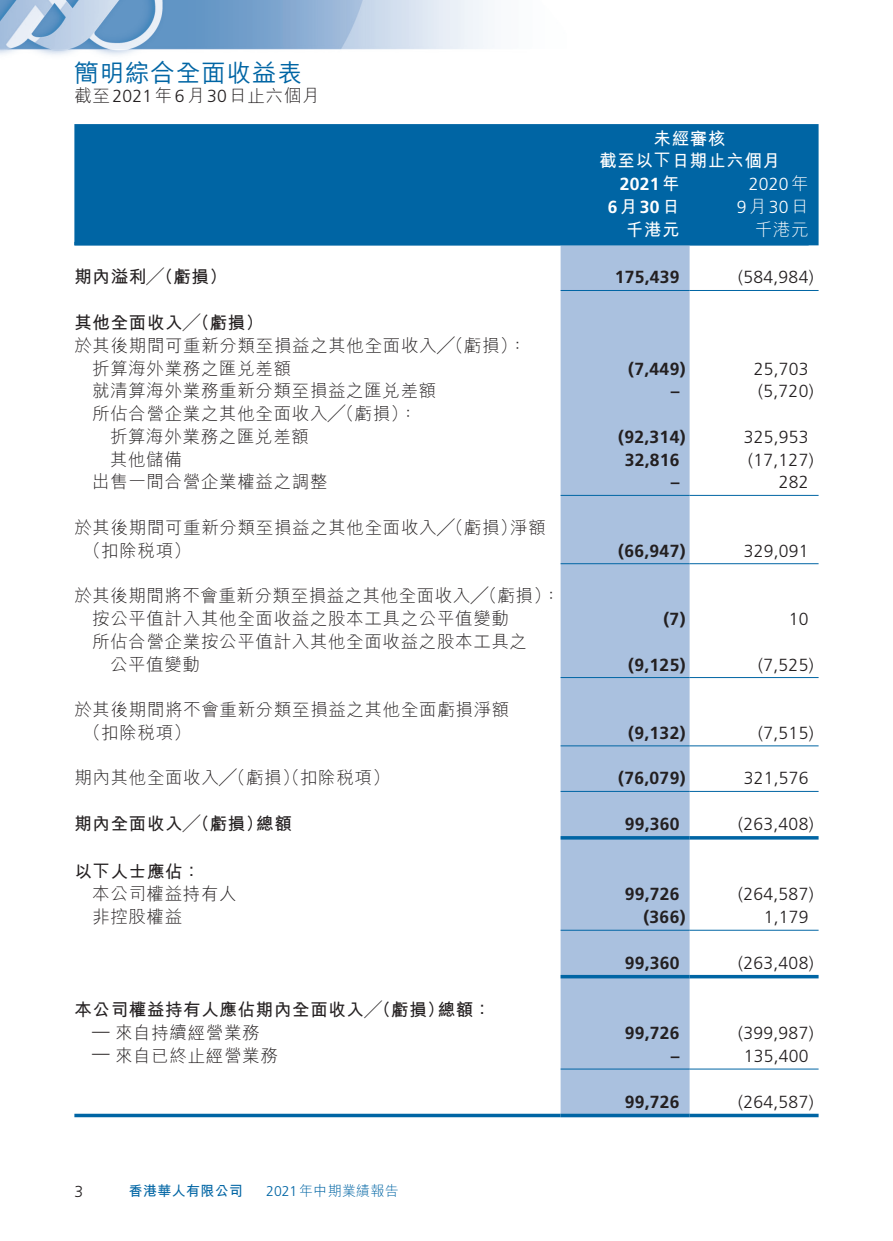
<style>
.page{position:relative;width:893px;height:1241px;background:#fff}
.page>*{position:absolute;margin:0;border:0;box-sizing:border-box;transform-origin:0 0}
._00_txt{font:500 24.5px "M Hei HK";letter-spacing:.035em;color:#0065a4}
._50_Table_txt{font:300 17.5px "M Hei HK";letter-spacing:.035em;color:#231f20}
._50_Table_txt-2{font:300 17.5px "Frutiger LT Std";letter-spacing:.015em;color:#231f20}
._50_Table_txt-3{font:700 17.5px "Frutiger LT Std";letter-spacing:.015em;color:#231f20}
._50_Table_txt-4{font:700 17.5px "M Hei HK";letter-spacing:.035em;color:#231f20}
._50_Table_txt-5{font:700 17.5px "M Hei HK";letter-spacing:.035em;color:#fff}
._00_txt-2{font:300 17.5px "M Hei HK";letter-spacing:.035em;color:#231f20}
._50_Table_txt-6{font:700 17.5px "Frutiger LT Std";letter-spacing:.015em;color:#fff}
._50_Table_txt-7{font:300 17.5px "Frutiger LT Std";letter-spacing:.015em;color:#fff}
._50_Table_txt-8{font:300 17.5px "M Hei HK";color:#fff}
.t1{font:300 15.92px "Frutiger LT Std";color:#231f20}
.t2{font:300 14.17px "M Hei HK";letter-spacing:.02em;color:#0065a4}
.t3{font:700 14.17px "M Hei HK";letter-spacing:.02em;color:#0065a4}
.s1{font-family:"Frutiger LT Std"}
.s2{font-family:"M Hei HK"}
</style>
<div class="page">
<img style="left:0;top:0;width:819px;height:1118px">
<div style="left:74px;top:124px;width:744px;height:121px;background:#0065a4"></div>
<div style="left:561px;top:245px;width:129px;height:868px;background:#aac1df"></div>
<hr style="left:74px;top:242px;width:487px;height:3px;background:#0065a4">
<hr style="left:561px;top:242px;width:129px;height:3px;background:#0065a4">
<hr style="left:690px;top:242px;width:119px;height:3px;background:#0065a4">
<hr style="left:561px;top:290px;width:129px;height:1px;background:#0065a4">
<hr style="left:690px;top:290px;width:128px;height:1px;background:#0065a4">
<hr style="left:561px;top:495px;width:129px;height:1px;background:#0065a4">
<hr style="left:690px;top:495px;width:128px;height:1px;background:#0065a4">
<hr style="left:561px;top:563px;width:129px;height:1px;background:#0065a4">
<hr style="left:690px;top:563px;width:128px;height:1px;background:#0065a4">
<hr style="left:561px;top:677px;width:129px;height:1px;background:#0065a4">
<hr style="left:690px;top:677px;width:128px;height:1px;background:#0065a4">
<hr style="left:561px;top:745px;width:129px;height:1px;background:#0065a4">
<hr style="left:690px;top:745px;width:128px;height:1px;background:#0065a4">
<hr style="left:561px;top:790px;width:129px;height:1px;background:#0065a4">
<hr style="left:690px;top:790px;width:128px;height:1px;background:#0065a4">
<hr style="left:561px;top:836px;width:129px;height:3px;background:#0065a4">
<hr style="left:690px;top:836px;width:128px;height:3px;background:#0065a4">
<hr style="left:561px;top:929px;width:129px;height:1px;background:#0065a4">
<hr style="left:690px;top:929px;width:128px;height:1px;background:#0065a4">
<svg style="left:561px;top:974px;width:129px;height:4px"></svg>
<svg style="left:690px;top:974px;width:128px;height:4px"></svg>
<hr style="left:561px;top:1068px;width:129px;height:1px;background:#0065a4">
<hr style="left:690px;top:1068px;width:128px;height:1px;background:#0065a4">
<hr style="left:74px;top:1113px;width:487px;height:3px;background:#0065a4">
<hr style="left:561px;top:1113px;width:129px;height:3px;background:#0065a4">
<hr style="left:690px;top:1113px;width:128px;height:3px;background:#0065a4">
<p class="_00_txt" style="left:74px;top:55px;width:229px">簡明綜合全面收益表</p>
<p class="_00_txt-2" style="left:74px;top:87px;width:246px">截至<span class="s1">2021</span>年<span class="s1">6</span>月<span class="s1">30</span>日止六個月</p>
<p class="_50_Table_txt-5" style="left:654px;top:125px;width:73px">未經審核</p>
<p class="_50_Table_txt-5" style="left:599px;top:148px;width:182px">截至以下日期止六個月</p>
<p class="_50_Table_txt-6" style="left:620px;top:174px;width:61px">2021<span class="s2">年</span></p>
<p class="_50_Table_txt-6" style="left:608px;top:196px;width:73px">6<span class="s2">月</span>30<span class="s2">日</span></p>
<p class="_50_Table_txt-7" style="left:749px;top:174px;width:61px">2020<span class="s2">年</span></p>
<p class="_50_Table_txt-7" style="left:737px;top:197px;width:73px">9<span class="s2">月</span>30<span class="s2">日</span></p>
<p class="_50_Table_txt-8" style="left:755px;top:220px;width:55px">千港元</p>
<p class="_50_Table_txt-5" style="left:626px;top:216px;width:55px">千港元</p>
<p class="_50_Table_txt-4" style="left:74px;top:264px;width:154px">期內溢利╱（虧損(</p>
<p class="_50_Table_txt-4" style="left:74px;top:310px;width:190px">其他全面收入╱（虧損(</p>
<p class="_50_Table_txt" style="left:74px;top:336px;width:453px">於其後期間可重新分類至損益之其他全面收入╱（虧損：(</p>
<p class="_50_Table_txt-3" style="left:615px;top:267px;width:67px">175,439</p>
<p class="_50_Table_txt-2" style="left:738px;top:267px;width:77px">)584,984(</p>
<p class="_50_Table_txt" style="left:92px;top:359px;width:200px">折算海外業務之匯兌差額</p>
<p class="_50_Table_txt-3" style="left:628px;top:358px;width:59px">)7,449(</p>
<p class="_50_Table_txt-2" style="left:754px;top:358px;width:57px">25,703</p>
<p class="_50_Table_txt" style="left:92px;top:382px;width:346px">就清算海外業務重新分類至損益之匯兌差額</p>
<p class="_50_Table_txt" style="left:92px;top:404px;width:326px">所佔合營企業之其他全面收入╱（虧損：(</p>
<p class="_50_Table_txt-3" style="left:671px;top:381px;width:10px">–</p>
<p class="_50_Table_txt-2" style="left:758px;top:381px;width:57px">)5,720(</p>
<p class="_50_Table_txt" style="left:110px;top:427px;width:200px">折算海外業務之匯兌差額</p>
<p class="_50_Table_txt-3" style="left:618px;top:426px;width:69px">)92,314(</p>
<p class="_50_Table_txt-2" style="left:744px;top:427px;width:67px">325,953</p>
<p class="_50_Table_txt" style="left:110px;top:450px;width:73px">其他儲備</p>
<p class="_50_Table_txt-3" style="left:625px;top:449px;width:57px">32,816</p>
<p class="_50_Table_txt-2" style="left:748px;top:449px;width:67px">)17,127(</p>
<p class="_50_Table_txt" style="left:92px;top:473px;width:237px">出售一間合營企業權益之調整</p>
<p class="_50_Table_txt-3" style="left:671px;top:472px;width:10px">–</p>
<p class="_50_Table_txt-2" style="left:779px;top:472px;width:31px">282</p>
<p class="_50_Table_txt" style="left:74px;top:518px;width:444px">於其後期間可重新分類至損益之其他全面收入╱（虧損）</p>
<p class="_50_Table_txt" style="left:510px;top:518px;width:37px">淨額</p>
<p class="_50_Table_txt" style="left:83px;top:541px;width:109px">（扣除稅項(</p>
<p class="_50_Table_txt" style="left:74px;top:586px;width:487px">於其後期間將不會重新分類至損益之其他全面收入╱（虧損：(</p>
<p class="_50_Table_txt-3" style="left:618px;top:540px;width:69px">)66,947(</p>
<p class="_50_Table_txt-2" style="left:744px;top:540px;width:67px">329,091</p>
<p class="_50_Table_txt" style="left:92px;top:609px;width:418px">按公平值計入其他全面收益之股本工具之公平值變動</p>
<p class="_50_Table_txt" style="left:92px;top:632px;width:436px">所佔合營企業按公平值計入其他全面收益之股本工具之</p>
<p class="_50_Table_txt-3" style="left:663px;top:608px;width:23px">(7)</p>
<p class="_50_Table_txt-2" style="left:789px;top:609px;width:21px">10</p>
<p class="_50_Table_txt" style="left:110px;top:655px;width:92px">公平值變動</p>
<p class="_50_Table_txt" style="left:74px;top:700px;width:436px">於其後期間將不會重新分類至損益之其他全面虧損淨額</p>
<p class="_50_Table_txt-3" style="left:628px;top:654px;width:59px">)9,125(</p>
<p class="_50_Table_txt-2" style="left:758px;top:654px;width:57px">)7,525(</p>
<p class="_50_Table_txt" style="left:83px;top:723px;width:109px">（扣除稅項(</p>
<p class="_50_Table_txt-3" style="left:628px;top:722px;width:59px">)9,132(</p>
<p class="_50_Table_txt-2" style="left:758px;top:722px;width:57px">)7,515(</p>
<p class="_50_Table_txt" style="left:74px;top:768px;width:317px">期內其他全面收入╱（虧損）（扣除稅項(</p>
<p class="_50_Table_txt-3" style="left:618px;top:767px;width:69px">)76,079(</p>
<p class="_50_Table_txt-2" style="left:744px;top:768px;width:67px">321,576</p>
<p class="_50_Table_txt-4" style="left:74px;top:810px;width:190px">期內全面收入╱（虧損）</p>
<p class="_50_Table_txt-4" style="left:74px;top:858px;width:128px">以下人士應佔：</p>
<p class="_50_Table_txt-4" style="left:256px;top:810px;width:37px">總額</p>
<p class="_50_Table_txt-3" style="left:625px;top:813px;width:57px">99,360</p>
<p class="_50_Table_txt-2" style="left:738px;top:813px;width:77px">)263,408(</p>
<p class="_50_Table_txt" style="left:92px;top:884px;width:146px">本公司權益持有人</p>
<p class="_50_Table_txt-3" style="left:625px;top:883px;width:57px">99,726</p>
<p class="_50_Table_txt-2" style="left:738px;top:884px;width:77px">)264,587(</p>
<p class="_50_Table_txt" style="left:92px;top:907px;width:92px">非控股權益</p>
<p class="_50_Table_txt-3" style="left:643px;top:906px;width:44px">)366(</p>
<p class="_50_Table_txt-2" style="left:764px;top:907px;width:46px">1,179</p>
<p class="_50_Table_txt-3" style="left:625px;top:952px;width:57px">99,360</p>
<p class="_50_Table_txt-2" style="left:738px;top:952px;width:77px">)263,408(</p>
<p class="_50_Table_txt-4" style="left:74px;top:997px;width:372px">本公司權益持有人應佔期內全面收入╱（虧損）</p>
<p class="_50_Table_txt-4" style="left:438px;top:997px;width:55px">總額：</p>
<p class="_50_Table_txt" style="left:115px;top:1023px;width:146px">來自持續經營業務</p>
<p class="_50_Table_txt-2" style="left:92px;top:1020px;width:19px">—</p>
<p class="_50_Table_txt-3" style="left:625px;top:1022px;width:57px">99,726</p>
<p class="_50_Table_txt-2" style="left:738px;top:1023px;width:77px">)399,987(</p>
<p class="_50_Table_txt" style="left:115px;top:1046px;width:164px">來自已終止經營業務</p>
<p class="_50_Table_txt-2" style="left:92px;top:1043px;width:19px">—</p>
<p class="_50_Table_txt-3" style="left:671px;top:1045px;width:10px">–</p>
<p class="_50_Table_txt-2" style="left:744px;top:1045px;width:67px">135,400</p>
<p class="_50_Table_txt-3" style="left:625px;top:1090px;width:57px">99,726</p>
<p class="_50_Table_txt-2" style="left:738px;top:1091px;width:77px">)264,587(</p>
<p class="t1" style="left:74px;top:1181px;width:10px">3</p>
<p class="t3" style="left:129px;top:1180px;width:115px">香港華人有限公司</p>
<p class="t2" style="left:266px;top:1183px;width:134px"><span class="s1">2021</span>年中期業績報告</p>
</div>
